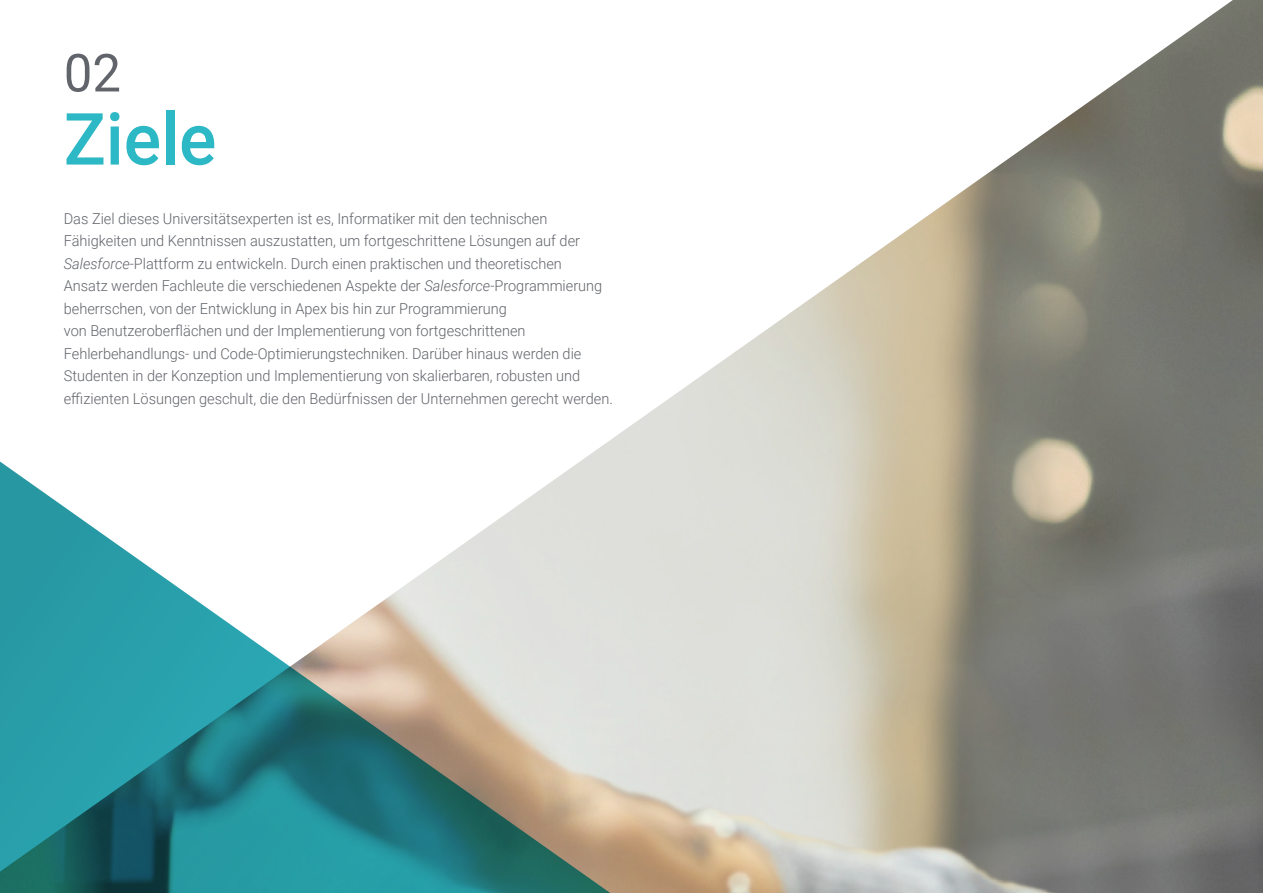
<style>
.page{position:relative;width:1263px;height:893px;background:#fff}
.page>*{position:absolute;margin:0;border:0;box-sizing:border-box;transform-origin:0 0}
.t1{font:500 72px "Roboto";color:#2db8c5}
.t2{font:52.5px "Roboto";color:#61646a}
.t3{font:300 15px/22.5px "Roboto";color:#61646a}
.s1{font-style:italic}
</style>
<div class="page">
<img style="left:602px;top:0;width:661px;height:893px">
<svg style="left:0;top:446px;width:640px;height:447px"></svg>
<h2 class="t2" style="left:64px;top:36px;width:59px">02</h2>
<h1 class="t1" style="left:64px;top:89px;width:154px">Ziele</h1>
<p class="t3" style="left:64px;top:207px;width:550px">Das Ziel dieses Universitätsexperten ist es, Informatiker mit den technischen Fähigkeiten und Kenntnissen auszustatten, um fortgeschrittene Lösungen auf der <span class="s1">Salesforce</span>-Plattform zu entwickeln. Durch einen praktischen und theoretischen<br>Ansatz werden Fachleute die verschiedenen Aspekte der <span class="s1">Salesforce-</span>Programmierung beherrschen, von der Entwicklung in Apex bis hin zur Programmierung<br>von Benutzeroberflächen und der Implementierung von fortgeschrittenen Fehlerbehandlungs- und Code-Optimierungstechniken. Darüber hinaus werden die Studenten in der Konzeption und Implementierung von skalierbaren, robusten und effizienten Lösungen geschult, die den Bedürfnissen der Unternehmen gerecht werden.</p>
</div>
